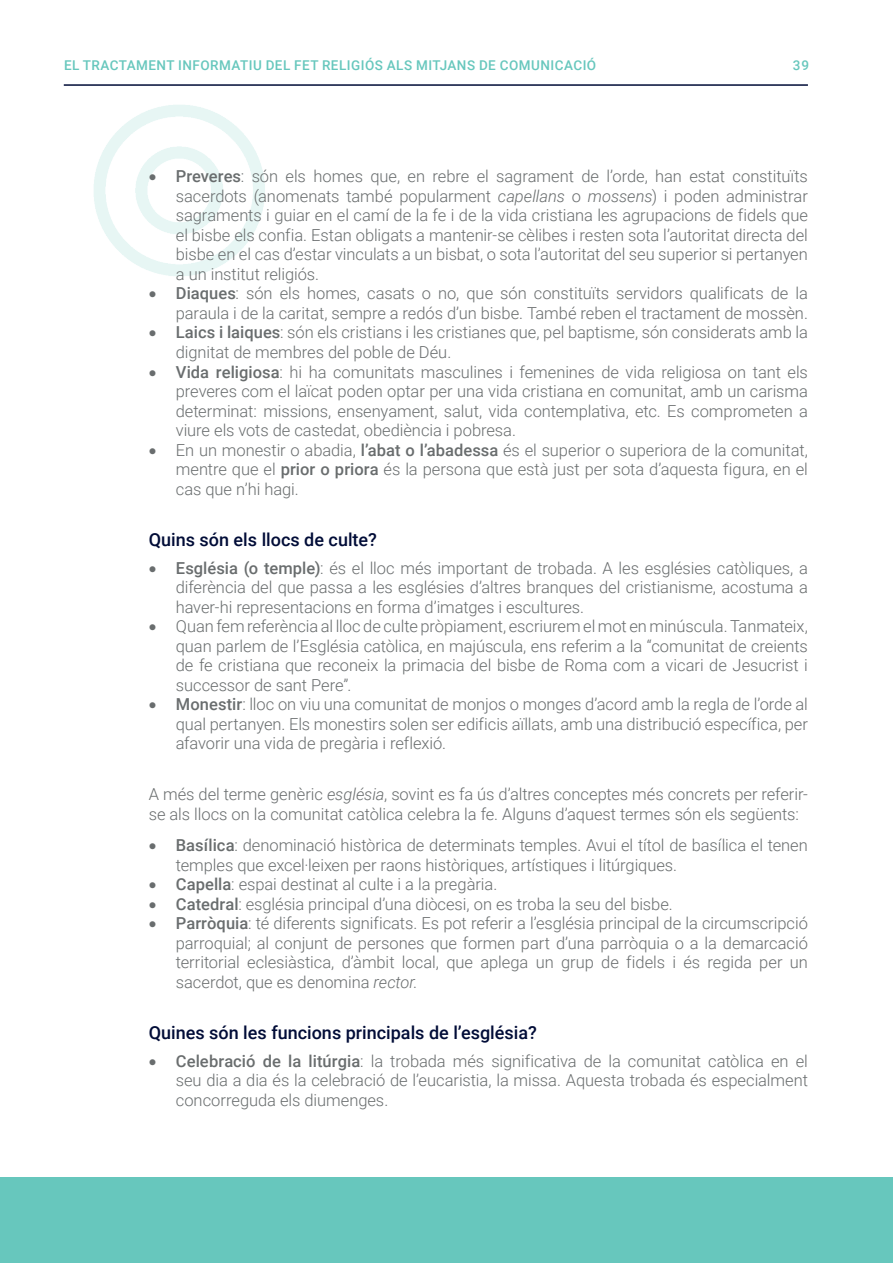
<style>
.page{position:relative;width:893px;height:1263px;background:#fff}
.page>*{position:absolute;margin:0;border:0;box-sizing:border-box;transform-origin:0 0}
.Normal_-_amb_separació{font:500 18px "Roboto";color:#000c37}
.t1{font:300 16.5px/19.5px "Roboto";letter-spacing:-.005em;color:#696d6e;text-align:justify}
.t2{font:500 13.5px "Roboto";letter-spacing:.035em;color:#67c7bd}
.s1{font-weight:500}
.s2{font-style:italic}
</style>
<div class="page">
<div style="left:0;top:1178px;width:893px;height:85px;background:#67c7bd"></div>
<hr style="left:64px;top:84px;width:744px;height:2px;background:#000c37">
<img style="left:63px;top:84px;width:262px;height:192px">
<p class="t2" style="left:64px;top:55px;width:534px">EL TRACTAMENT INFORMATIU DEL FET RELIGIÓS ALS MITJANS DE COMUNICACIÓ</p>
<p class="t2" style="left:793px;top:55px;width:18px">39</p>
<p class="t1" style="left:176px;top:166px;width:634px;text-indent:-27px">• <span class="s1">Preveres</span>: són els homes que, en rebre el sagrament de l’orde, han estat constituïts sacerdots (anomenats també popularment <span class="s2">capellans</span> o <span class="s2">mossens</span>) i poden administrar sagraments i guiar en el camí de la fe i de la vida cristiana les agrupacions de fidels que el bisbe els confia. Estan obligats a mantenir-se cèlibes i resten sota l’autoritat directa del bisbe en el cas d’estar vinculats a un bisbat, o sota l’autoritat del seu superior si pertanyen a un institut religiós.</p>
<p class="t1" style="left:149px;top:283px;width:661px;text-align:right">• <span class="s1">Diaques</span>: són els homes, casats o no, que són constituïts servidors qualificats de la paraula i de la caritat, sempre a redós d’un bisbe. També reben el tractament de mossèn.</p>
<p class="t1" style="left:176px;top:322px;width:634px;text-indent:-27px">• <span class="s1">Laics i laiques</span>: són els cristians i les cristianes que, pel baptisme, són considerats amb la dignitat de membres del poble de Déu.</p>
<p class="t1" style="left:176px;top:361px;width:634px;text-indent:-27px">• <span class="s1">Vida religiosa</span>: hi ha comunitats masculines i femenines de vida religiosa on tant els preveres com el laïcat poden optar per una vida cristiana en comunitat, amb un carisma determinat: missions, ensenyament, salut, vida contemplativa, etc. Es comprometen a viure els vots de castedat, obediència i pobresa.</p>
<p class="t1" style="left:176px;top:439px;width:634px;text-indent:-27px">• En un monestir o abadia, <span class="s1">l’abat o l’abadessa</span> és el superior o superiora de la comunitat, mentre que el <span class="s1">prior o priora</span> és la persona que està just per sota d’aquesta figura, en el cas que n’hi hagi.</p>
<p class="Normal_-_amb_separació" style="left:149px;top:526px;width:230px">Quins són els llocs de culte?</p>
<p class="t1" style="left:176px;top:557px;width:634px;text-indent:-27px">• <span class="s1">Església (o temple)</span>: és el lloc més important de trobada. A les esglésies catòliques, a diferència del que passa a les esglésies d’altres branques del cristianisme, acostuma a haver-hi representacions en forma d’imatges i escultures.</p>
<p class="t1" style="left:176px;top:616px;width:634px;text-indent:-27px">• Quan fem referència al lloc de culte pròpiament, escriurem el mot en minúscula. Tanmateix, quan parlem de l’Església catòlica, en majúscula, ens referim a la “comunitat de creients de fe cristiana que reconeix la primacia del bisbe de Roma com a vicari de Jesucrist i successor de sant Pere”.</p>
<p class="t1" style="left:176px;top:694px;width:634px;text-indent:-27px">• <span class="s1">Monestir</span>: lloc on viu una comunitat de monjos o monges d’acord amb la regla de l’orde al qual pertanyen. Els monestirs solen ser edificis aïllats, amb una distribució específica, per afavorir una vida de pregària i reflexió.</p>
<p class="t1" style="left:149px;top:784px;width:661px">A més del terme genèric <span class="s2">església</span>, sovint es fa ús d’altres conceptes més concrets per referir&shy;se als llocs on la comunitat catòlica celebra la fe. Alguns d’aquest termes són els següents:</p>
<p class="t1" style="left:176px;top:835px;width:634px;text-indent:-27px">• <span class="s1">Basílica</span>: denominació històrica de determinats temples. Avui el títol de basílica el tenen temples que excel·leixen per raons històriques, artístiques i litúrgiques.</p>
<p class="t1" style="left:149px;top:874px;width:350px">• <span class="s1">Capella</span>: espai destinat al culte i a la pregària.</p>
<p class="t1" style="left:149px;top:893px;width:525px">• <span class="s1">Catedral</span>: església principal d’una diòcesi, on es troba la seu del bisbe.</p>
<p class="t1" style="left:176px;top:913px;width:634px;text-indent:-27px">• <span class="s1">Parròquia</span>: té diferents significats. Es pot referir a l’església principal de la circumscripció parroquial; al conjunt de persones que formen part d’una parròquia o a la demarcació territorial eclesiàstica, d’àmbit local, que aplega un grup de fidels i és regida per un sacerdot, que es denomina <span class="s2">rector</span>.</p>
<p class="Normal_-_amb_separació" style="left:149px;top:1019px;width:389px">Quines són les funcions principals de l’església?</p>
<p class="t1" style="left:176px;top:1050px;width:634px;text-indent:-27px">• <span class="s1">Celebració de la litúrgia</span>: la trobada més significativa de la comunitat catòlica en el seu dia a dia és la celebració de l’eucaristia, la missa. Aquesta trobada és especialment concorreguda els diumenges.</p>
</div>
